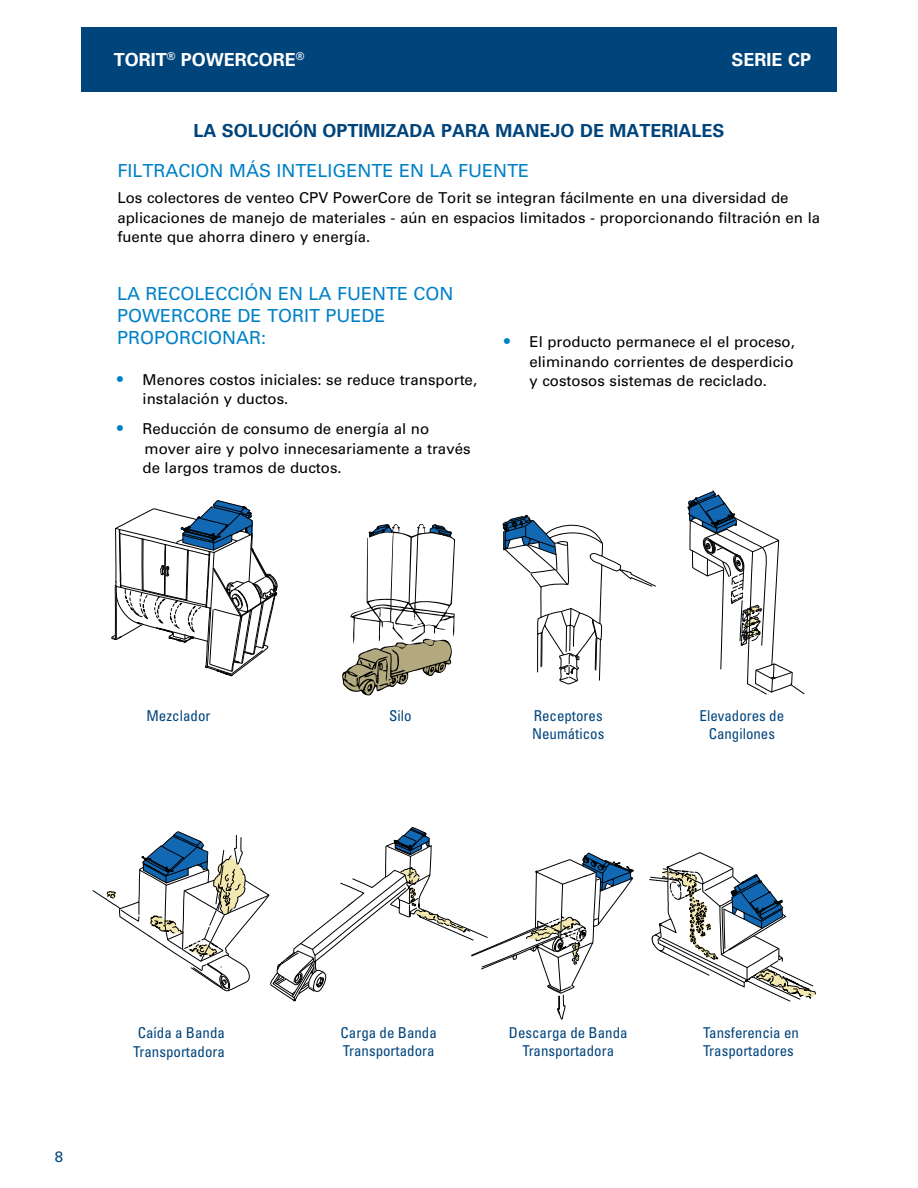
<style>
.page{position:relative;width:918px;height:1188px;background:#fff}
.page>*{position:absolute;margin:0;border:0;box-sizing:border-box;transform-origin:0 0}
.t1{font:18px/21.6px "Univers LT Std";color:#0081c6}
.t2{font:700 18px "Univers LT Std";color:#00447c}
.t3{font:700 18px "Univers LT Std";color:#fff}
.t4{font:15px/19.5px "Univers LT Std";color:#000}
.t5{font:condensed 15px/18px "Univers LT Std";color:#00447c;text-align:center}
.t6{font:15px "Univers LT Std";color:#00447c}
.s1{font-weight:700;font-size:16.5px;color:#0081c6}
</style>
<div class="page">
<div style="left:81px;top:27px;width:756px;height:65px;background:#00447c"></div>
<svg style="left:111px;top:500px;width:167px;height:177px"></svg>
<svg style="left:649px;top:852px;width:167px;height:150px"></svg>
<svg style="left:503px;top:514px;width:153px;height:171px"></svg>
<svg style="left:342px;top:524px;width:113px;height:172px"></svg>
<svg style="left:92px;top:827px;width:542px;height:193px"></svg>
<svg style="left:687px;top:490px;width:118px;height:205px"></svg>
<p class="t3" style="left:114px;top:49px;width:192px">TORIT<sup>®</sup> POWERCORE<sup>®</sup></p>
<p class="t3" style="left:732px;top:49px;width:81px">SERIE CP</p>
<p class="t2" style="left:193px;top:120px;width:533px">LA SOLUCIÓN OPTIMIZADA PARA MANEJO DE MATERIALES</p>
<p class="t1" style="left:117px;top:160px;width:413px">FILTRACION MÁS INTELIGENTE EN LA FUENTE</p>
<p class="t4" style="left:117px;top:188px;width:704px">Los colectores de venteo CPV PowerCore de Torit se integran fácilmente en una diversidad de aplicaciones de manejo de materiales - aún en espacios limitados - proporcionando filtración en la fuente que ahorra dinero y energía.</p>
<p class="t1" style="left:117px;top:283px;width:338px">LA RECOLECCIÓN EN LA FUENTE CON<br>POWERCORE DE TORIT PUEDE<br>PROPORCIONAR:</p>
<p class="t4" style="left:143px;top:370px;width:336px;text-indent:-25px"><span class="s1">•</span> Menores costos iniciales: se reduce transporte, instalación y ductos.</p>
<p class="t4" style="left:143px;top:420px;width:330px;text-indent:-25px"><span class="s1">•</span> Reducción de consumo de energía al no mover aire y polvo innecesariamente a través de largos tramos de ductos.</p>
<p class="t4" style="left:530px;top:332px;width:267px;text-align:justify;text-indent:-26px"><span class="s1">•</span> El producto permanece el el proceso, eliminando corrientes de desperdicio y costosos sistemas de reciclado.</p>
<p class="t5" style="left:147px;top:706px;width:65px">Mezclador</p>
<p class="t5" style="left:389px;top:706px;width:24px">Silo</p>
<p class="t5" style="left:532px;top:706px;width:74px;text-align:left">Receptores<br>Neumáticos</p>
<p class="t5" style="left:700px;top:706px;width:86px">Elevadores de<br>Cangilones</p>
<p class="t6" style="left:55px;top:1148px;width:10px">8</p>
<p class="t5" style="left:133px;top:1023px;width:93px;line-height:19.4px">Caída a Banda<br>Transportadora</p>
<p class="t5" style="left:341px;top:1024px;width:98px;text-align:left">Carga de Banda<br>Transportadora</p>
<p class="t5" style="left:509px;top:1024px;width:120px">Descarga de Banda<br>Transportadora</p>
<p class="t5" style="left:703px;top:1024px;width:97px;text-align:left">Tansferencia en<br>Trasportadores</p>
</div>
